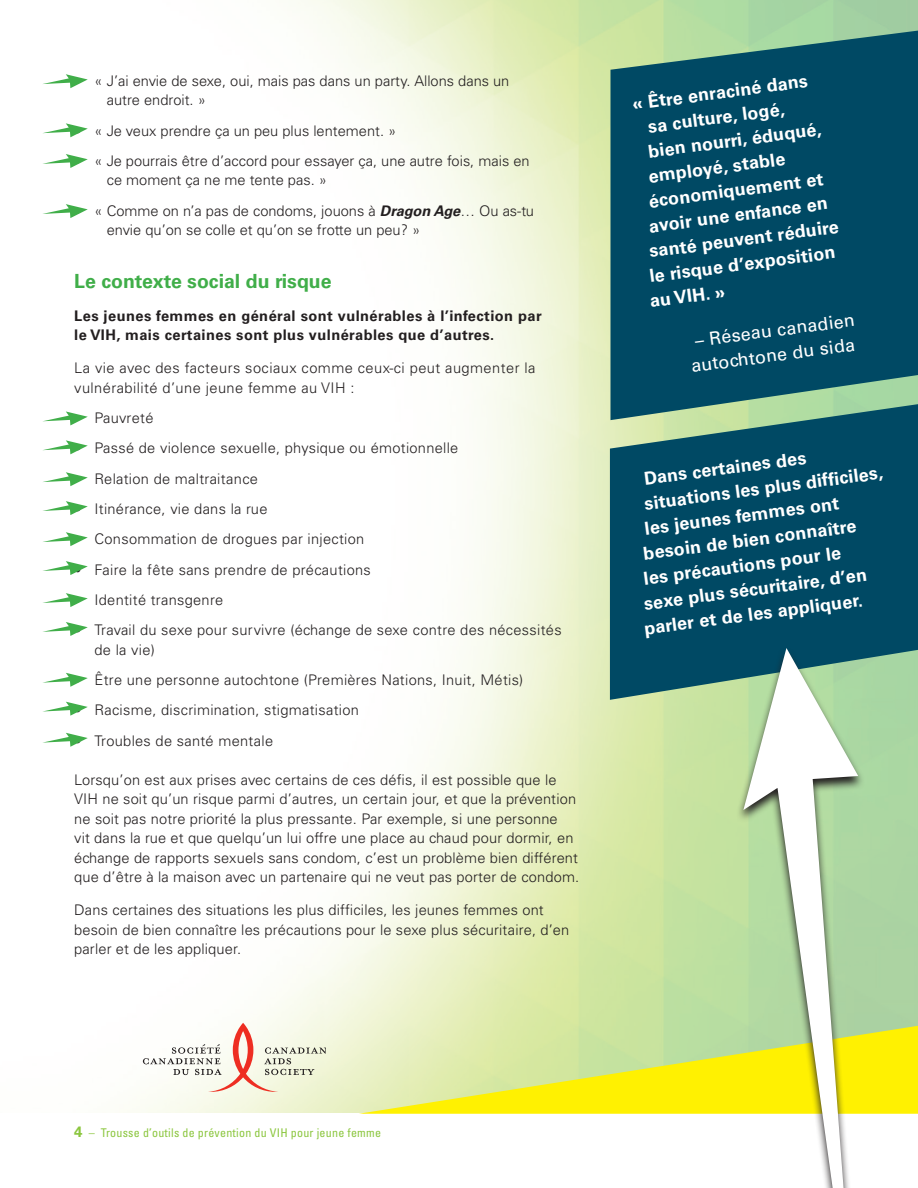
<style>
.page{position:relative;width:918px;height:1188px;background:#fff}
.page>*{position:absolute;margin:0;border:0;box-sizing:border-box;transform-origin:0 0}
.Heading_2{font:700 19.5px "Univers";color:#40ae49}
.Highlight_WHITE_1{font:700 18px "Univers";color:#fff}
.Highlight_WHITE_1-2{font:18px/24.9px "Univers";color:#fff;text-align:center}
.body{font:300 14.7px/19.5px "Univers";letter-spacing:.01em;color:#231f20}
.bullet_1{font:300 14.7px/19.5px "Univers";letter-spacing:.02em;color:#231f20}
.bullet_1-2{font:300 14.7px/19.5px "Univers";color:#231f20}
.body-2{font:700 14.7px/19.5px "Univers";letter-spacing:.03em;color:#231f20}
.body-3{font:300 14.7px/19.5px "Univers";letter-spacing:.03em;color:#231f20}
.footnotes{font:condensed 12px "Univers";letter-spacing:.02em;color:#8bc63e}
.s1{font-weight:700;font-style:italic}
.s2{font-weight:700;font-stretch:normal;font-size:15px}
</style>
<div class="page">
<svg style="left:359px;top:1026px;width:559px;height:88px;background:#e7eb65"></svg>
<svg style="left:610px;top:31px;width:308px;height:373px;background:#165a6b"></svg>
<svg style="left:610px;top:404px;width:308px;height:296px;background:#165a6b"></svg>
<svg style="left:736px;top:648px;width:129px;height:466px;background:#b7d785"></svg>
<svg style="left:743px;top:648px;width:115px;height:540px"></svg>
<svg style="left:42px;top:411px;width:46px;height:14px"></svg>
<svg style="left:42px;top:204px;width:46px;height:14px"></svg>
<svg style="left:42px;top:154px;width:46px;height:14px"></svg>
<svg style="left:42px;top:123px;width:46px;height:14px"></svg>
<svg style="left:42px;top:74px;width:46px;height:14px"></svg>
<svg style="left:42px;top:472px;width:46px;height:14px"></svg>
<svg style="left:42px;top:532px;width:46px;height:14px"></svg>
<svg style="left:42px;top:593px;width:46px;height:14px"></svg>
<svg style="left:42px;top:673px;width:46px;height:14px"></svg>
<svg style="left:42px;top:440px;width:46px;height:14px"></svg>
<svg style="left:42px;top:501px;width:46px;height:14px"></svg>
<svg style="left:42px;top:561px;width:46px;height:14px"></svg>
<svg style="left:42px;top:622px;width:46px;height:14px"></svg>
<svg style="left:42px;top:702px;width:46px;height:14px"></svg>
<svg style="left:42px;top:733px;width:46px;height:14px"></svg>
<svg style="left:143px;top:1023px;width:183px;height:69px"></svg>
<p class="bullet_1-2" style="left:107px;top:71px;width:404px;text-indent:-32px">• « J’ai envie de sexe, oui, mais pas dans un party. Allons dans un autre endroit. »</p>
<p class="bullet_1-2" style="left:74px;top:121px;width:324px">• « Je veux prendre ça un peu plus lentement. »</p>
<p class="bullet_1-2" style="left:107px;top:151px;width:424px;text-indent:-32px">• « Je pourrais être d’accord pour essayer ça, une autre fois, mais en ce moment ça ne me tente pas. »</p>
<p class="bullet_1-2" style="left:107px;top:201px;width:429px;text-indent:-32px">• « Comme on n’a pas de condoms, jouons à <span class="s1">Dragon Age</span>… Ou as-tu envie qu’on se colle et qu’on se frotte un peu? »</p>
<p class="Heading_2" style="left:74px;top:269px;width:259px">Le contexte social du risque</p>
<p class="body-2" style="left:74px;top:306px;width:469px">Les jeunes femmes en général sont vulnérables à l’infection par le VIH, mais certaines sont plus vulnérables que d’autres.</p>
<p class="body-3" style="left:74px;top:358px;width:463px">La vie avec des facteurs sociaux comme ceux-ci peut augmenter la vulnérabilité d’une jeune femme au VIH :</p>
<p class="bullet_1" style="left:74px;top:408px;width:81px">• Pauvreté</p>
<p class="bullet_1" style="left:74px;top:438px;width:386px">• Passé de violence sexuelle, physique ou émotionnelle</p>
<p class="bullet_1" style="left:74px;top:469px;width:185px">• Relation de maltraitance</p>
<p class="bullet_1" style="left:74px;top:499px;width:195px">• Itinérance, vie dans la rue</p>
<p class="bullet_1" style="left:74px;top:529px;width:292px">• Consommation de drogues par injection</p>
<p class="bullet_1" style="left:74px;top:560px;width:298px">• Faire la fête sans prendre de précautions</p>
<p class="bullet_1" style="left:74px;top:590px;width:151px">• Identité transgenre</p>
<p class="bullet_1" style="left:94px;top:620px;width:469px;text-indent:-20px">• Travail du sexe pour survivre (échange de sexe contre des nécessités de la vie)</p>
<p class="bullet_1" style="left:74px;top:670px;width:451px">• Être une personne autochtone (Premières Nations, Inuit, Métis)</p>
<p class="bullet_1" style="left:74px;top:700px;width:286px">• Racisme, discrimination, stigmatisation</p>
<p class="bullet_1" style="left:74px;top:731px;width:201px">• Troubles de santé mentale</p>
<p class="body" style="left:74px;top:770px;width:506px">Lorsqu’on est aux prises avec certains de ces défis, il est possible que le VIH ne soit qu’un risque parmi d’autres, un certain jour, et que la prévention ne soit pas notre priorité la plus pressante. Par exemple, si une personne<br>vit dans la rue et que quelqu’un lui offre une place au chaud pour dormir, en échange de rapports sexuels sans condom, c’est un problème bien différent que d’être à la maison avec un partenaire qui ne veut pas porter de condom.</p>
<p class="body" style="left:74px;top:900px;width:497px">Dans certaines des situations les plus difficiles, les jeunes femmes ont besoin de bien connaître les précautions pour le sexe plus sécuritaire, d’en parler et de les appliquer.</p>
<p class="Highlight_WHITE_1" style="left:631px;top:92px;width:178px;rotate:-7deg">« Être enraciné dans</p>
<p class="Highlight_WHITE_1" style="left:647px;top:115px;width:139px;rotate:-7deg">sa culture, logé,</p>
<p class="Highlight_WHITE_1" style="left:647px;top:140px;width:176px;rotate:-7deg">bien nourri, éduqué,</p>
<p class="Highlight_WHITE_1" style="left:647px;top:165px;width:139px;rotate:-7deg">employé, stable</p>
<p class="Highlight_WHITE_1" style="left:648px;top:190px;width:177px;rotate:-7deg">économiquement et</p>
<p class="Highlight_WHITE_1" style="left:648px;top:215px;width:182px;rotate:-7deg">avoir une enfance en</p>
<p class="Highlight_WHITE_1" style="left:648px;top:240px;width:192px;rotate:-7deg">santé peuvent réduire</p>
<p class="Highlight_WHITE_1" style="left:648px;top:265px;width:189px;rotate:-7deg">le risque d’exposition</p>
<p class="Highlight_WHITE_1" style="left:649px;top:290px;width:77px;rotate:-7deg">au VIH. »</p>
<p class="Highlight_WHITE_1-2" style="left:687px;top:328px;width:169px;rotate:-7deg">– Réseau canadien autochtone du sida</p>
<p class="Highlight_WHITE_1" style="left:643px;top:467px;width:165px;rotate:-7deg">Dans certaines des</p>
<p class="Highlight_WHITE_1" style="left:643px;top:492px;width:242px;rotate:-7deg">situations les plus diffi ciles,</p>
<p class="Highlight_WHITE_1" style="left:643px;top:517px;width:197px;rotate:-7deg">les jeunes femmes ont</p>
<p class="Highlight_WHITE_1" style="left:642px;top:542px;width:216px;rotate:-7deg">besoin de bien connaître</p>
<p class="Highlight_WHITE_1" style="left:642px;top:567px;width:201px;rotate:-7deg">les précautions pour le</p>
<p class="Highlight_WHITE_1" style="left:643px;top:592px;width:226px;rotate:-7deg">sexe plus sécuritaire, d’en</p>
<p class="Highlight_WHITE_1" style="left:643px;top:617px;width:222px;rotate:-7deg">parler et de les appliquer.</p>
<p class="footnotes" style="left:74px;top:1125px;width:308px"><span class="s2">4</span> – Trousse d’outils de prévention du VIH pour jeune femme</p>
</div>
